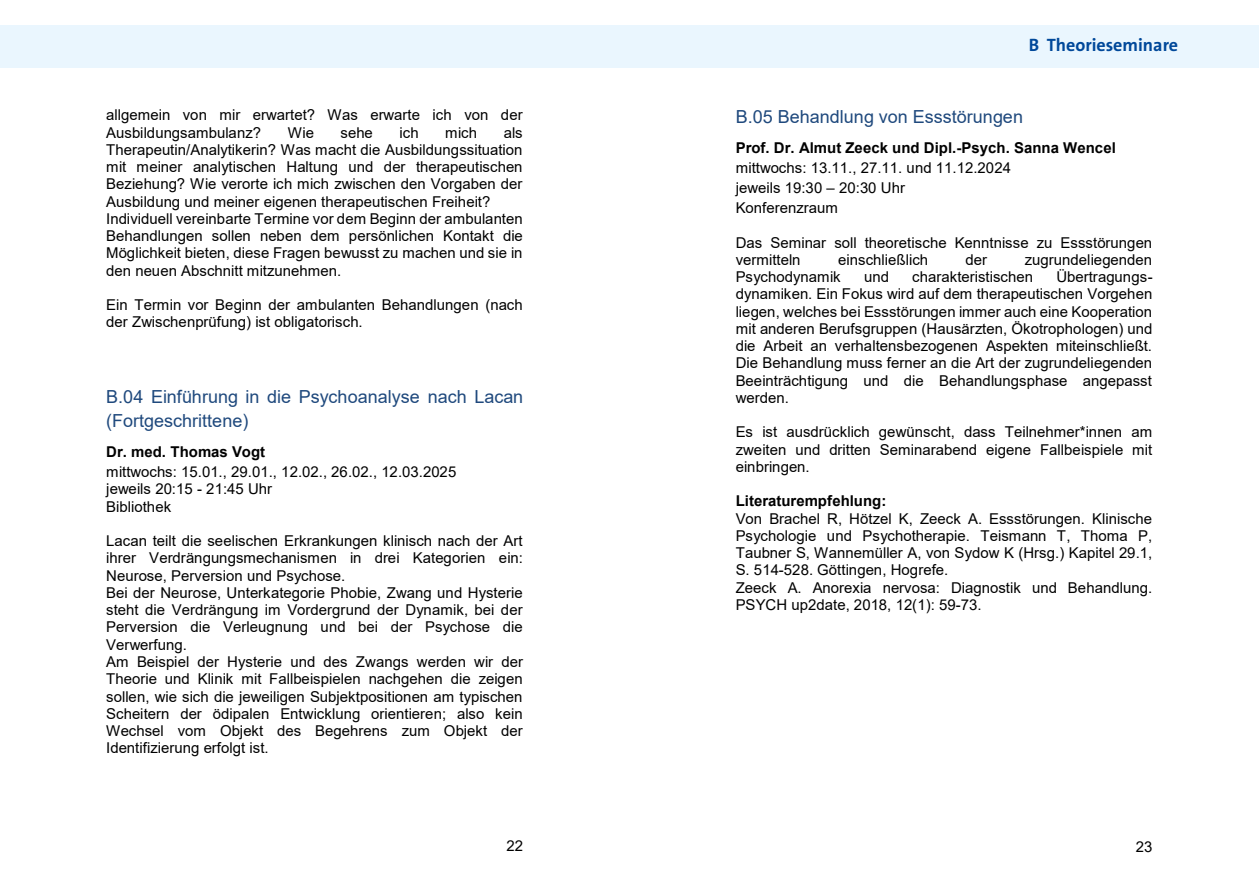
<style>
.page{position:relative;width:1259px;height:893px;background:#fff}
.page>*{position:absolute;margin:0;border:0;box-sizing:border-box;transform-origin:0 0}
.t1{font:18px/23.7px "Arial";color:#1f497d}
.t2{font:700 18px "The Sans Os F";color:#00489a}
.t3{font:15px/17.2px "Arial";color:#000}
.t4{font:700 15px "Arial";color:#000}
</style>
<div class="page">
<div style="left:0;top:26px;width:1259px;height:42px;background:#eaf6fe"></div>
<p class="t3" style="left:106px;top:106px;width:418px">allgemein von mir erwartet? Was erwarte ich von der<br>Ausbildungsambulanz?</p>
<p class="t3" style="left:106px;top:124px;width:418px;text-indent:397px">als Therapeutin/Analytikerin? Was macht die Ausbildungssituation mit meiner analytischen Haltung und der therapeutischen Beziehung? Wie verorte ich mich zwischen den Vorgaben der Ausbildung und meiner eigenen therapeutischen Freiheit?<br>Individuell vereinbarte Termine vor dem Beginn der ambulanten Behandlungen sollen neben dem persönlichen Kontakt die Möglichkeit bieten, diese Fragen bewusst zu machen und sie in den neuen Abschnitt mitzunehmen.</p>
<p class="t3" style="left:106px;top:296px;width:418px">Ein Termin vor Beginn der ambulanten Behandlungen (nach der Zwischenprüfung) ist obligatorisch.</p>
<p class="t3" style="left:288px;top:124px;width:28px">Wie</p>
<p class="t3" style="left:340px;top:124px;width:34px">sehe</p>
<p class="t3" style="left:399px;top:124px;width:21px">ich</p>
<p class="t3" style="left:445px;top:124px;width:33px">mich</p>
<p class="t1" style="left:106px;top:385px;width:418px">B.04 Einführung in die Psychoanalyse nach Lacan (Fortgeschrittene)</p>
<p class="t4" style="left:106px;top:441px;width:160px">Dr. med. Thomas Vogt</p>
<p class="t3" style="left:106px;top:463px;width:351px">mittwochs: 15.01., 29.01., 12.02., 26.02., 12.03.2025 jeweils 20:15 - 21:45 Uhr<br>Bibliothek</p>
<p class="t3" style="left:106px;top:532px;width:418px">Lacan teilt die seelischen Erkrankungen klinisch nach der Art ihrer Verdrängungsmechanismen in drei Kategorien ein:<br>Neurose, Perversion und Psychose.<br>Bei der Neurose, Unterkategorie Phobie, Zwang und Hysterie steht die Verdrängung im Vordergrund der Dynamik, bei der Perversion die Verleugnung und bei der Psychose die Verwerfung.<br>Am Beispiel der Hysterie und des Zwangs werden wir der Theorie und Klinik mit Fallbeispielen nachgehen die zeigen sollen, wie sich die jeweiligen Subjektpositionen am typischen Scheitern der ödipalen Entwicklung orientieren; also kein Wechsel vom Objekt des Begehrens zum Objekt der Identifizierung erfolgt ist.</p>
<p class="t3" style="left:506px;top:837px;width:18px">22</p>
<p class="t2" style="left:1029px;top:34px;width:151px">B Theorieseminare</p>
<p class="t1" style="left:736px;top:105px;width:289px">B.05 Behandlung von Essstörungen</p>
<p class="t4" style="left:736px;top:137px;width:381px">Prof. Dr. Almut Zeeck und Dipl.-Psych. Sanna Wencel</p>
<p class="t3" style="left:736px;top:158px;width:277px;line-height:20px">mittwochs: 13.11., 27.11. und 11.12.2024 jeweils 19:30 – 20:30 Uhr<br>Konferenzraum</p>
<p class="t3" style="left:736px;top:234px;width:418px">Das Seminar soll theoretische Kenntnisse zu Essstörungen vermitteln</p>
<p class="t3" style="left:838px;top:251px;width:91px">einschließlich</p>
<p class="t3" style="left:965px;top:251px;width:23px">der</p>
<p class="t3" style="left:1024px;top:251px;width:129px">zugrundeliegenden</p>
<p class="t3" style="left:736px;top:268px;width:106px">Psychodynamik</p>
<p class="t3" style="left:864px;top:268px;width:26px">und</p>
<p class="t3" style="left:912px;top:268px;width:122px">charakteristischen</p>
<p class="t3" style="left:736px;top:268px;width:418px;text-align:justify;text-indent:320px">Übertragungs&shy;dynamiken. Ein Fokus wird auf dem therapeutischen Vorgehen liegen, welches bei Essstörungen immer auch eine Kooperation mit anderen Berufsgruppen (Hausärzten, Ökotrophologen) und die Arbeit an verhaltensbezogenen Aspekten miteinschließt.<br>Die Behandlung muss ferner an die Art der zugrundeliegenden Beeinträchtigung und die Behandlungsphase angepasst werden.</p>
<p class="t3" style="left:736px;top:423px;width:418px;text-align:justify">Es ist ausdrücklich gewünscht, dass Teilnehmer*innen am zweiten und dritten Seminarabend eigene Fallbeispiele mit einbringen.</p>
<p class="t4" style="left:736px;top:490px;width:152px">Literaturempfehlung:</p>
<p class="t3" style="left:735px;top:510px;width:418px">Von Brachel R, Hötzel K, Zeeck A. Essstörungen. Klinische Psychologie und Psychotherapie. Teismann T, Thoma P, Taubner S, Wannemüller A, von Sydow K (Hrsg.) Kapitel 29.1, S. 514-528. Göttingen, Hogrefe.<br>Zeeck A. Anorexia nervosa: Diagnostik und Behandlung.<br>PSYCH up2date, 2018, 12(1): 59-73.</p>
<p class="t3" style="left:1136px;top:837px;width:18px">23</p>
</div>
